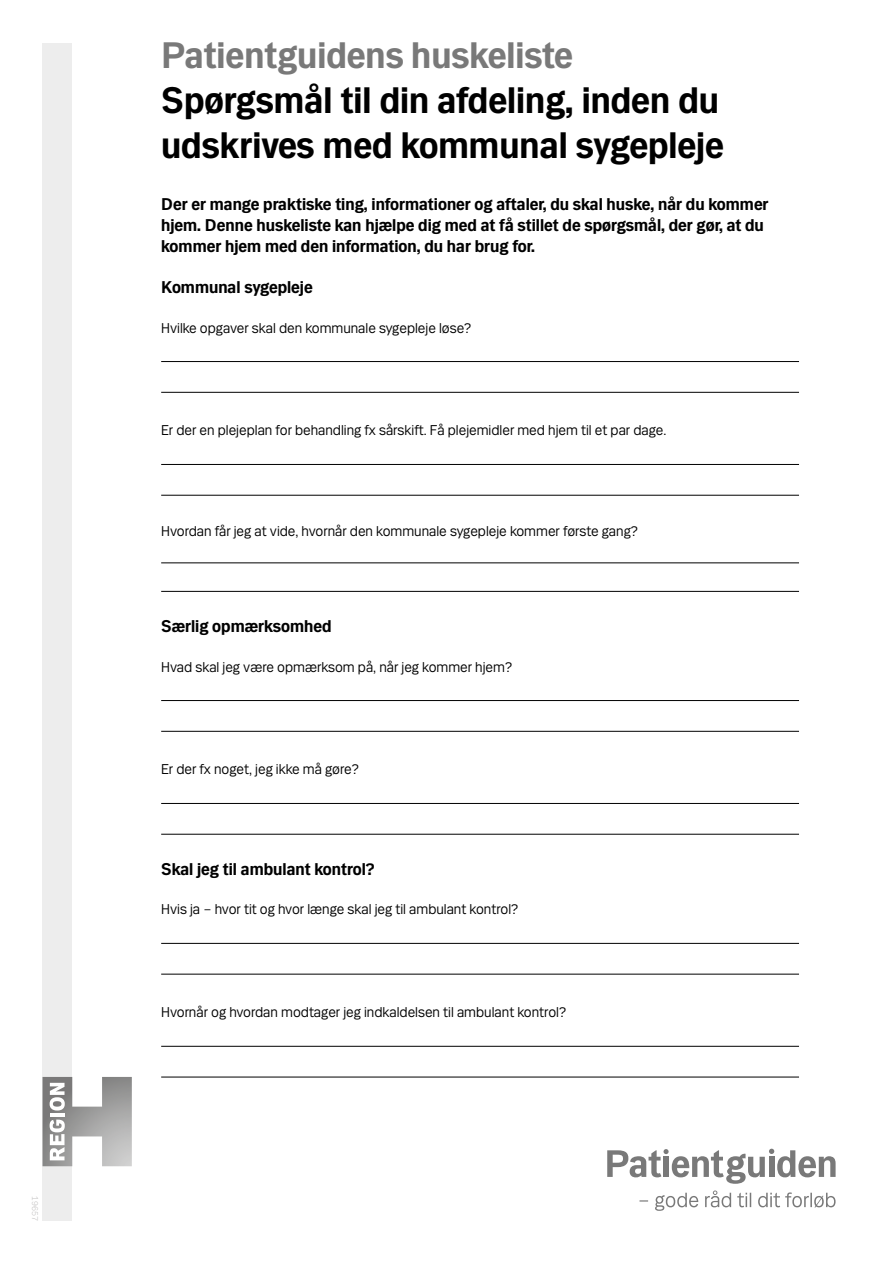
<style>
.page{position:relative;width:893px;height:1263px;background:#fff}
.page>*{position:absolute;margin:0;border:0;box-sizing:border-box;transform-origin:0 0}
.overskrift_1{font:700 39px/45px "Mari";color:#000}
.Overskrift_2{font:700 18px/21px "Mari";color:#000}
.mellem{font:700 18px "Mari";color:#000}
.brød{font:15px "Mari";color:#000}
.t1{font:300 9px "Mari";color:#c1c0c0}
.s1{color:#797979}
</style>
<div class="page">
<svg style="left:607px;top:1149px;width:229px;height:35px"></svg>
<svg style="left:639px;top:1190px;width:197px;height:21px"></svg>
<div style="left:43px;top:43px;width:29px;height:1177px;background:#ededed"></div>
<svg style="left:43px;top:1077px;width:89px;height:89px"></svg>
<hr style="left:161px;top:361px;width:638px;height:1px;background:#000">
<hr style="left:161px;top:392px;width:638px;height:1px;background:#000">
<hr style="left:161px;top:464px;width:638px;height:1px;background:#000">
<hr style="left:161px;top:495px;width:638px;height:1px;background:#000">
<hr style="left:161px;top:562px;width:638px;height:1px;background:#000">
<hr style="left:161px;top:591px;width:638px;height:1px;background:#000">
<hr style="left:161px;top:700px;width:638px;height:1px;background:#000">
<hr style="left:161px;top:731px;width:638px;height:1px;background:#000">
<hr style="left:161px;top:803px;width:638px;height:1px;background:#000">
<hr style="left:161px;top:834px;width:638px;height:1px;background:#000">
<hr style="left:161px;top:943px;width:638px;height:1px;background:#000">
<hr style="left:161px;top:974px;width:638px;height:1px;background:#000">
<hr style="left:161px;top:1046px;width:638px;height:1px;background:#000">
<hr style="left:161px;top:1077px;width:638px;height:1px;background:#000">
<p class="t1" style="left:41px;top:1196px;width:26px;rotate:90deg">19657</p>
<h1 class="overskrift_1" style="left:161px;top:33px;width:564px"><span class="s1">Patientguidens huskeliste<br></span>Spørgsmål til din afdeling, inden du udskrives med kommunal sygepleje</h1>
<h2 class="Overskrift_2" style="left:161px;top:194px;width:609px">Der er mange praktiske ting, informationer og aftaler, du skal huske, når du kommer hjem. Denne huskeliste kan hjælpe dig med at få stillet de spørgsmål, der gør, at du kommer hjem med den information, du har brug for.</h2>
<h3 class="mellem" style="left:161px;top:277px;width:153px">Kommunal sygepleje</h3>
<p class="brød" style="left:161px;top:318px;width:312px">Hvilke opgaver skal den kommunale sygepleje løse?</p>
<p class="brød" style="left:161px;top:421px;width:507px">Er der en plejeplan for behandling fx sårskift. Få plejemidler med hjem til et par dage.</p>
<p class="brød" style="left:161px;top:522px;width:478px">Hvordan får jeg at vide, hvornår den kommunale sygepleje kommer første gang?</p>
<h3 class="mellem" style="left:161px;top:616px;width:172px">Særlig opmærksomhed</h3>
<p class="brød" style="left:161px;top:657px;width:353px">Hvad skal jeg være opmærksom på, når jeg kommer hjem?</p>
<p class="brød" style="left:161px;top:760px;width:199px">Er der fx noget, jeg ikke må gøre?</p>
<h3 class="mellem" style="left:161px;top:858px;width:215px">Skal jeg til ambulant kontrol?</h3>
<p class="brød" style="left:161px;top:900px;width:359px">Hvis ja – hvor tit og hvor længe skal jeg til ambulant kontrol?</p>
<p class="brød" style="left:161px;top:1003px;width:407px">Hvornår og hvordan modtager jeg indkaldelsen til ambulant kontrol?</p>
</div>
